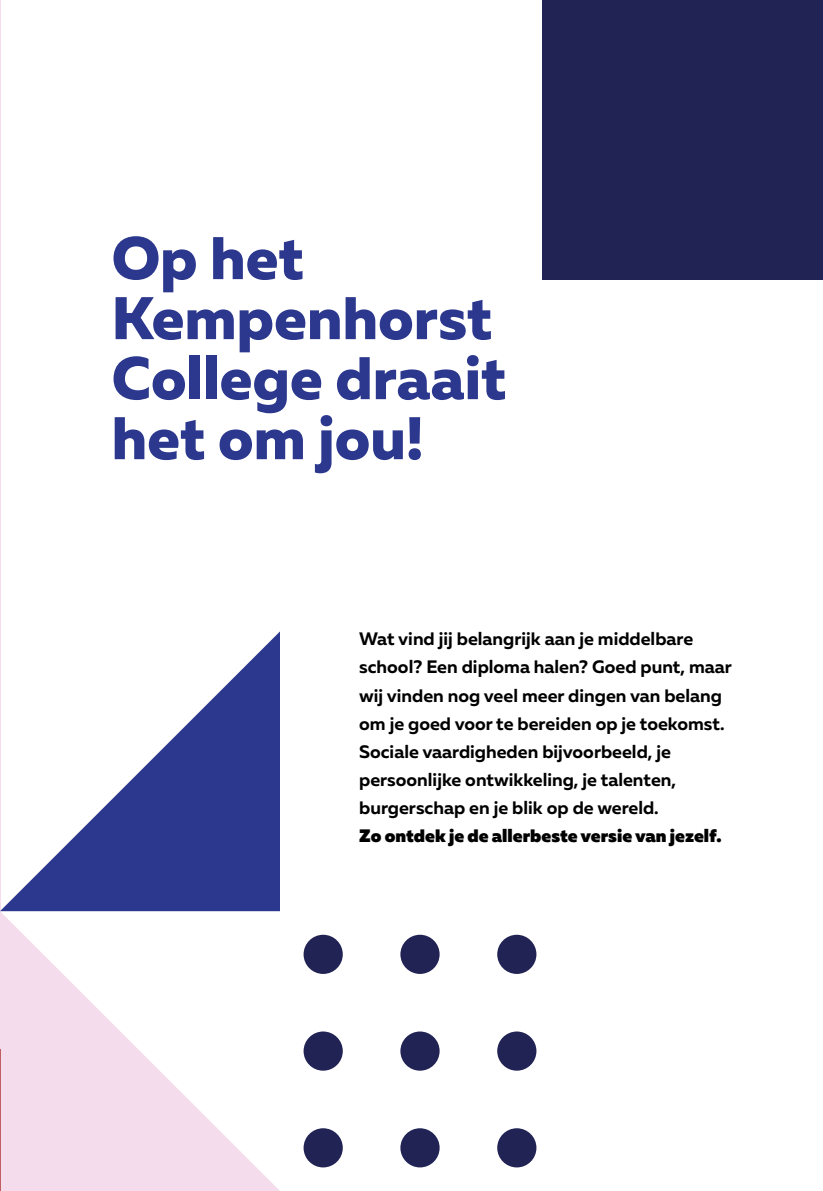
<style>
.page{position:relative;width:823px;height:1191px;background:#fff}
.page>*{position:absolute;margin:0;border:0;box-sizing:border-box;transform-origin:0 0}
.t1{font:800 60px/60px "Muller";color:#2b388e}
.t2{font:700 18px/28px "Muller";color:#000}
.t3{font:900 18px "Muller";color:#000}
</style>
<div class="page">
<img style="left:0;top:0;width:1px;height:1191px">
<svg style="left:0;top:631px;width:280px;height:280px"></svg>
<div style="left:303px;top:934px;width:39px;height:40px;background:#212354;border-radius:50%"></div>
<div style="left:400px;top:934px;width:39px;height:40px;background:#212354;border-radius:50%"></div>
<div style="left:497px;top:934px;width:39px;height:40px;background:#212354;border-radius:50%"></div>
<div style="left:303px;top:1031px;width:39px;height:39px;background:#212354;border-radius:50%"></div>
<div style="left:400px;top:1031px;width:39px;height:39px;background:#212354;border-radius:50%"></div>
<div style="left:497px;top:1031px;width:39px;height:39px;background:#212354;border-radius:50%"></div>
<div style="left:303px;top:1128px;width:39px;height:39px;background:#212354;border-radius:50%"></div>
<div style="left:400px;top:1128px;width:39px;height:39px;background:#212354;border-radius:50%"></div>
<div style="left:497px;top:1128px;width:39px;height:39px;background:#212354;border-radius:50%"></div>
<svg style="left:0;top:911px;width:280px;height:280px;fill:#f5dcec"></svg>
<div style="left:542px;top:0;width:280px;height:280px;background:#212354"></div>
<h1 class="t1" style="left:111px;top:228px;width:396px">Op het<br>Kempenhorst<br>College draait het om jou!</h1>
<p class="t2" style="left:359px;top:625px;width:374px">Wat vind jij belangrijk aan je middelbare school? Een diploma halen? Goed punt, maar wij vinden nog veel meer dingen van belang om je goed voor te bereiden op je toekomst.<br>Sociale vaardigheden bijvoorbeeld, je persoonlijke ontwikkeling, je talenten, burgerschap en je blik op de wereld.</p>
<p class="t3" style="left:359px;top:824px;width:363px">Zo ontdek je de allerbeste versie van jezelf.</p>
</div>
